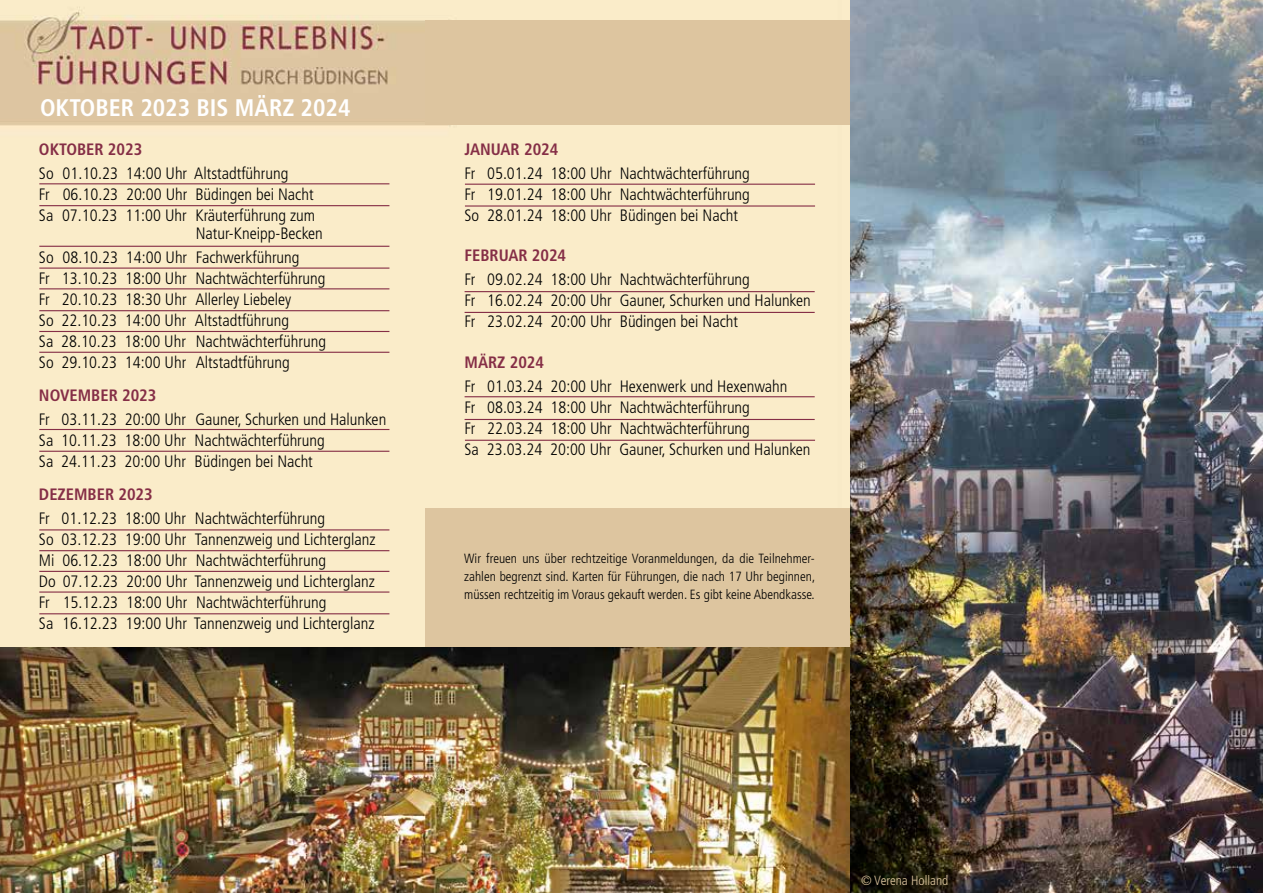
<style>
.page{position:relative;width:1263px;height:893px;background:#fff}
.page>*{position:absolute;margin:0;border:0;box-sizing:border-box;transform-origin:0 0}
.t1{font:700 condensed 24px "Frutiger LT Pro";color:#fff}
.t2{font:300 condensed 16.5px/21px "Frutiger LT Pro";color:#000}
.t3{font:700 condensed 16.5px "Frutiger LT Pro";color:#852e46}
.t4{font:300 condensed 13.35px/18px "Frutiger LT Pro";color:#000;text-align:justify}
.t5{font:300 condensed 13.35px "Frutiger LT Pro";color:#ddc59f}
</style>
<div class="page">
<img style="left:0;top:0;width:841px;height:648px">
<div style="left:425px;top:20px;width:425px;height:105px;background:#ddc59f"></div>
<div style="left:425px;top:508px;width:425px;height:140px;background:#ddc59f"></div>
<hr style="left:39px;top:183px;width:350px;height:1px;background:#852e46">
<hr style="left:39px;top:205px;width:350px;height:1px;background:#852e46">
<hr style="left:39px;top:288px;width:350px;height:1px;background:#852e46">
<hr style="left:39px;top:310px;width:350px;height:1px;background:#852e46">
<hr style="left:39px;top:331px;width:350px;height:1px;background:#852e46">
<hr style="left:39px;top:352px;width:350px;height:1px;background:#852e46">
<hr style="left:39px;top:571px;width:350px;height:1px;background:#852e46">
<hr style="left:39px;top:429px;width:350px;height:1px;background:#852e46">
<hr style="left:39px;top:246px;width:350px;height:1px;background:#852e46">
<hr style="left:39px;top:591px;width:350px;height:2px;background:#852e46">
<hr style="left:39px;top:451px;width:350px;height:1px;background:#852e46">
<hr style="left:39px;top:529px;width:350px;height:1px;background:#852e46">
<hr style="left:39px;top:550px;width:350px;height:1px;background:#852e46">
<hr style="left:465px;top:291px;width:350px;height:1px;background:#852e46">
<hr style="left:465px;top:312px;width:350px;height:1px;background:#852e46">
<hr style="left:465px;top:184px;width:350px;height:1px;background:#852e46">
<hr style="left:465px;top:396px;width:350px;height:1px;background:#852e46">
<hr style="left:465px;top:440px;width:350px;height:1px;background:#852e46">
<hr style="left:465px;top:419px;width:350px;height:1px;background:#852e46">
<hr style="left:39px;top:613px;width:350px;height:1px;background:#852e46">
<hr style="left:465px;top:205px;width:350px;height:2px;background:#852e46">
<img style="left:850px;top:0;width:413px;height:893px">
<img style="left:0;top:648px;width:849px;height:245px">
<hr style="left:39px;top:268px;width:350px;height:1px;background:#852e46">
<h1 class="t1" style="left:40px;top:93px;width:312px">OKTOBER 2023 BIS MÄRZ 2024</h1>
<p class="t3" style="left:39px;top:139px;width:105px">OKTOBER 2023</p>
<p class="t2" style="left:39px;top:163px;width:278px">So 01.10.23 14:00 Uhr Altstadtführung<br>Fr 06.10.23 20:00 Uhr Büdingen bei Nacht<br>Sa 07.10.23 11:00 Uhr Kräuterführung zum</p>
<p class="t2" style="left:39px;top:221px;width:285px;line-height:24px;text-indent:157px">Natur-Kneipp-Becken<br>So 08.10.23 14:00 Uhr Fachwerkführung</p>
<p class="t2" style="left:39px;top:268px;width:289px">Fr 13.10.23 18:00 Uhr Nachtwächterführung Fr 20.10.23 18:30 Uhr Allerley Liebeley<br>So 22.10.23 14:00 Uhr Altstadtführung<br>Sa 28.10.23 18:00 Uhr Nachtwächterführung So 29.10.23 14:00 Uhr Altstadtführung</p>
<p class="t3" style="left:39px;top:385px;width:119px">NOVEMBER 2023</p>
<p class="t2" style="left:39px;top:409px;width:349px">Fr 03.11.23 20:00 Uhr Gauner, Schurken und Halunken<br>Sa 10.11.23 18:00 Uhr Nachtwächterführung<br>Sa 24.11.23 20:00 Uhr Büdingen bei Nacht</p>
<p class="t3" style="left:39px;top:484px;width:115px">DEZEMBER 2023</p>
<p class="t2" style="left:39px;top:508px;width:338px">Fr 01.12.23 18:00 Uhr Nachtwächterführung<br>So 03.12.23 19:00 Uhr Tannenzweig und Lichterglanz Mi 06.12.23 18:00 Uhr Nachtwächterführung<br>Do 07.12.23 20:00 Uhr Tannenzweig und Lichterglanz Fr 15.12.23 18:00 Uhr Nachtwächterführung<br>Sa 16.12.23 19:00 Uhr Tannenzweig und Lichterglanz</p>
<p class="t3" style="left:465px;top:139px;width:95px">JANUAR 2024</p>
<p class="t2" style="left:465px;top:163px;width:287px;text-align:justify">Fr 05.01.24 18:00 Uhr Nachtwächterführung Fr 19.01.24 18:00 Uhr Nachtwächterführung So 28.01.24 18:00 Uhr Büdingen bei Nacht</p>
<p class="t3" style="left:465px;top:246px;width:103px">FEBRUAR 2024</p>
<p class="t2" style="left:465px;top:269px;width:348px">Fr 09.02.24 18:00 Uhr Nachtwächterführung<br>Fr 16.02.24 20:00 Uhr Gauner, Schurken und Halunken<br>Fr 23.02.24 20:00 Uhr Büdingen bei Nacht</p>
<p class="t3" style="left:465px;top:352px;width:81px">MÄRZ 2024</p>
<p class="t2" style="left:465px;top:376px;width:347px">Fr 01.03.24 20:00 Uhr Hexenwerk und Hexenwahn<br>Fr 08.03.24 18:00 Uhr Nachtwächterführung<br>Fr 22.03.24 18:00 Uhr Nachtwächterführung<br>Sa 23.03.24 20:00 Uhr Gauner, Schurken und Halunken</p>
<p class="t4" style="left:464px;top:549px;width:352px">Wir freuen uns über rechtzeitige Voranmeldungen, da die Teilnehmer&shy;zahlen begrenzt sind. Karten für Führungen, die nach 17 Uhr beginnen, müssen rechtzeitig im Voraus gekauft werden. Es gibt keine Abendkasse.</p>
<p class="t5" style="left:861px;top:873px;width:89px">© Verena Holland</p>
</div>
